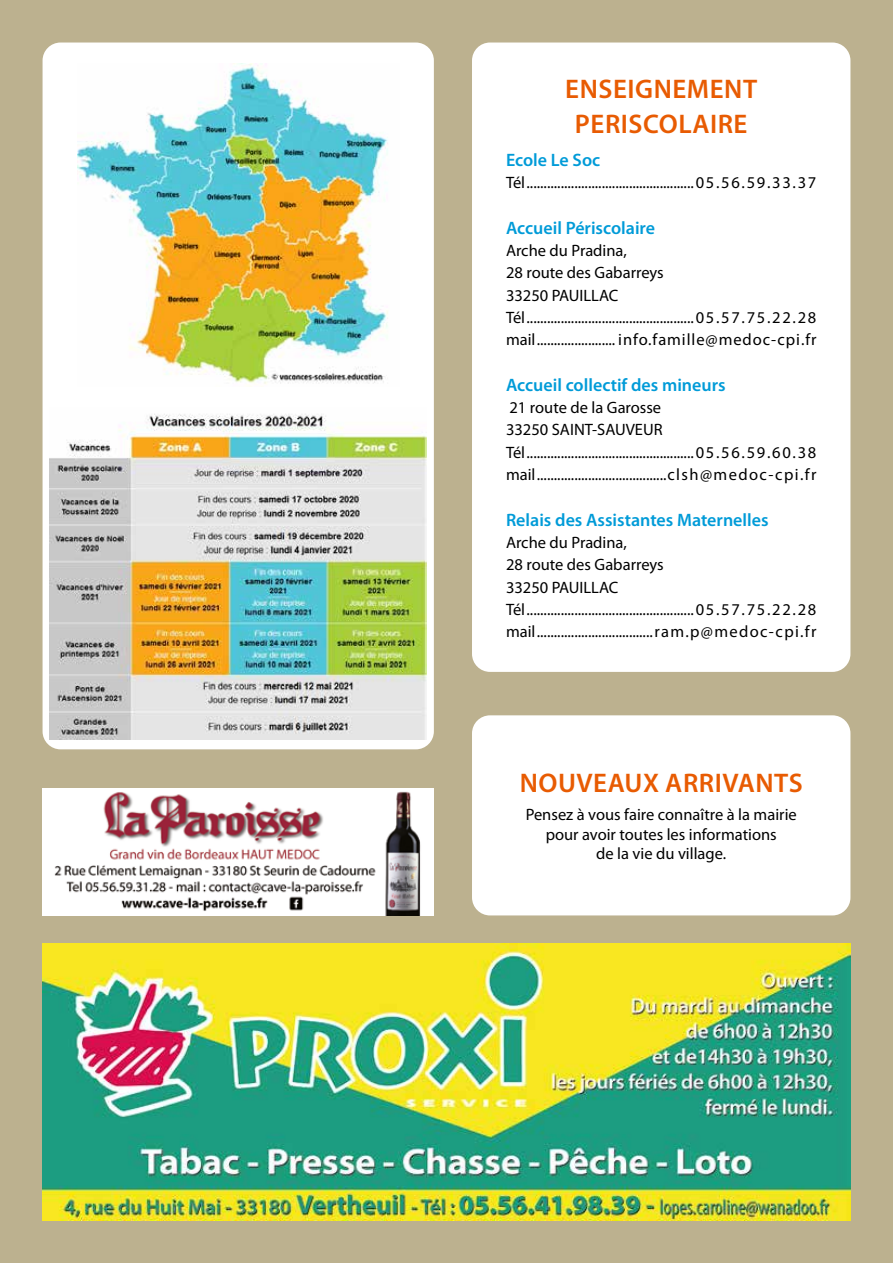
<style>
.page{position:relative;width:893px;height:1263px;background:#bcb18f}
.page>*{position:absolute;margin:0;border:0;box-sizing:border-box;transform-origin:0 0}
.t1{font:600 27px/34.8px "Myriad Pro";letter-spacing:.02em;color:#e85b02;text-align:center}
.t2{font:600 18px "Myriad Pro";color:#009bd8}
.t3{font:16.5px/22.2px "Myriad Pro";color:#000}
.t4{font:16.5px "Myriad Pro";letter-spacing:.105em;color:#000}
</style>
<div class="page">
<div style="left:43px;top:43px;width:391px;height:706px;background:#fff;border-radius:18px"></div>
<img style="left:50px;top:414px;width:377px;height:326px">
<div style="left:472px;top:43px;width:378px;height:629px;background:#fff;border-radius:18px"></div>
<img style="left:43px;top:944px;width:807px;height:276px">
<img style="left:43px;top:788px;width:391px;height:127px">
<div style="left:472px;top:715px;width:378px;height:200px;background:#fff;border-radius:18px"></div>
<img style="left:77px;top:64px;width:311px;height:323px">
<h1 class="t1" style="left:565px;top:71px;width:193px">ENSEIGNEMENT<br>PERISCOLAIRE</h1>
<p class="t2" style="left:506px;top:148px;width:96px">Ecole Le Soc</p>
<p class="t4" style="left:506px;top:172px;width:312px">Tél.................................................05.56.59.33.37</p>
<p class="t2" style="left:506px;top:216px;width:151px">Accueil Périscolaire</p>
<p class="t3" style="left:506px;top:239px;width:312px">Arche du Pradina,<br>28 route des Gabarreys<br>33250 PAUILLAC Tél.................................................05.57.75.22.28 mail....................... info.famille@medoc-cpi.fr</p>
<p class="t2" style="left:506px;top:374px;width:221px">Accueil collectif des mineurs</p>
<p class="t3" style="left:506px;top:396px;width:312px">21 route de la Garosse<br>33250 SAINT-SAUVEUR Tél.................................................05.56.59.60.38 mail......................................clsh@medoc-cpi.fr</p>
<p class="t2" style="left:506px;top:508px;width:264px">Relais des Assistantes Maternelles</p>
<p class="t3" style="left:506px;top:531px;width:312px">Arche du Pradina,<br>28 route des Gabarreys<br>33250 PAUILLAC Tél.................................................05.57.75.22.28 mail..................................ram.p@medoc-cpi.fr</p>
<h1 class="t1" style="left:520px;top:764px;width:285px">NOUVEAUX ARRIVANTS</h1>
<p class="t3" style="left:526px;top:804px;width:273px;line-height:19.8px;text-align:center">Pensez à vous faire connaître à la mairie pour avoir toutes les informations<br>de la vie du village.</p>
</div>
